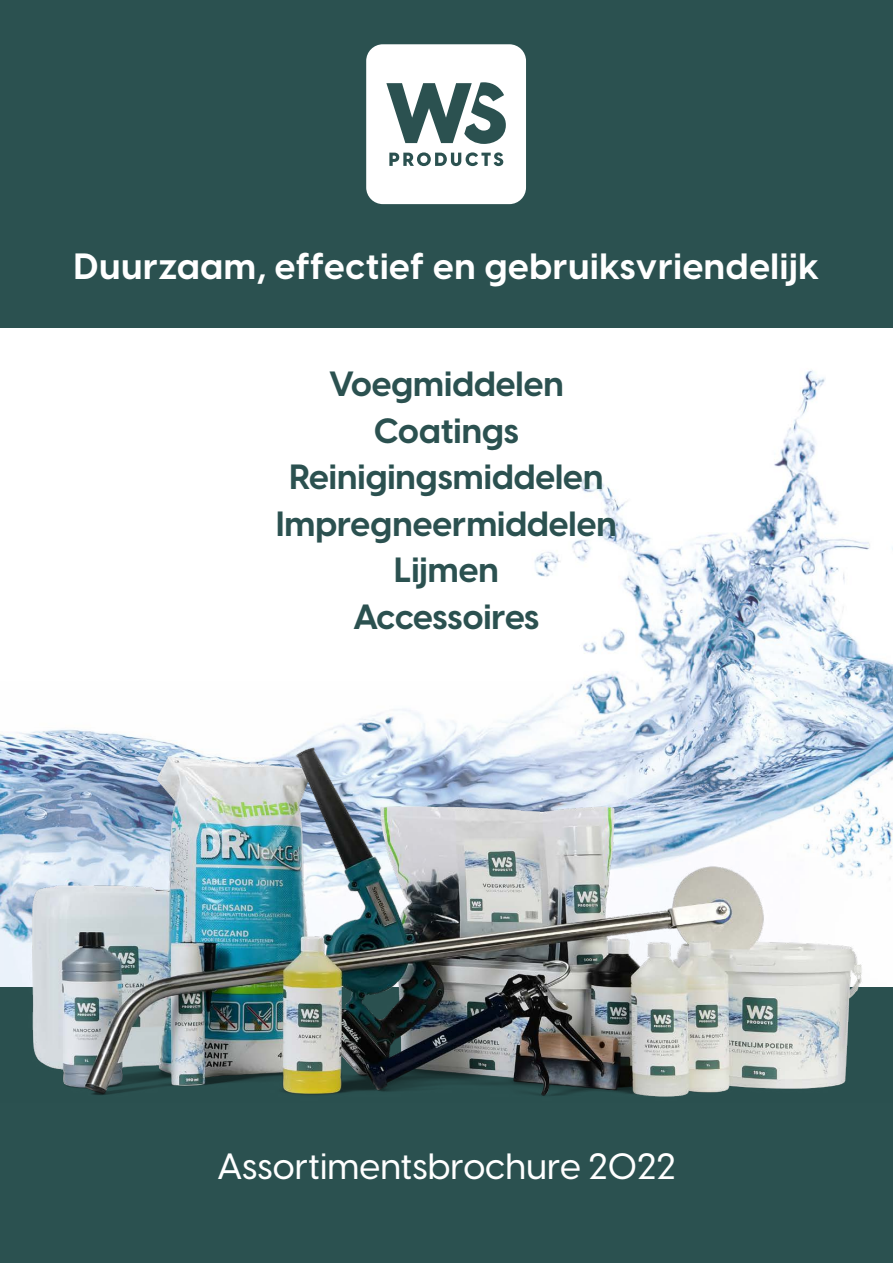
<style>
.page{position:relative;width:893px;height:1263px;background:#fff}
.page>*{position:absolute;margin:0;border:0;box-sizing:border-box;transform-origin:0 0}
.t1{font:700 36px "Visby CF";letter-spacing:.02em;color:#fff}
.t2{font:500 36px "Visby CF";color:#fff}
.t3{font:700 34.5px/46.5px "Visby CF";color:#2b5150;text-align:center}
</style>
<div class="page">
<img style="left:0;top:327px;width:893px;height:354px">
<div style="left:0;top:988px;width:893px;height:275px;background:#2b5150"></div>
<div style="left:0;top:0;width:893px;height:327px;background:#2b5150"></div>
<img style="left:0;top:681px;width:893px;height:416px">
<div style="left:366px;top:44px;width:160px;height:160px;background:#fff;border-radius:17px"></div>
<svg style="left:386px;top:82px;width:120px;height:62px"></svg>
<svg style="left:389px;top:152px;width:114px;height:14px"></svg>
<p class="t1" style="left:74px;top:243px;width:747px">Duurzaam, effectief en gebruiksvriendelijk</p>
<p class="t3" style="left:276px;top:361px;width:342px">Voegmiddelen<br>Coatings<br>Reinigingsmiddelen<br>Impregneermiddelen<br>Lijmen<br>Accessoires</p>
<p class="t2" style="left:217px;top:1144px;width:460px">Assortimentsbrochure 2022</p>
</div>
